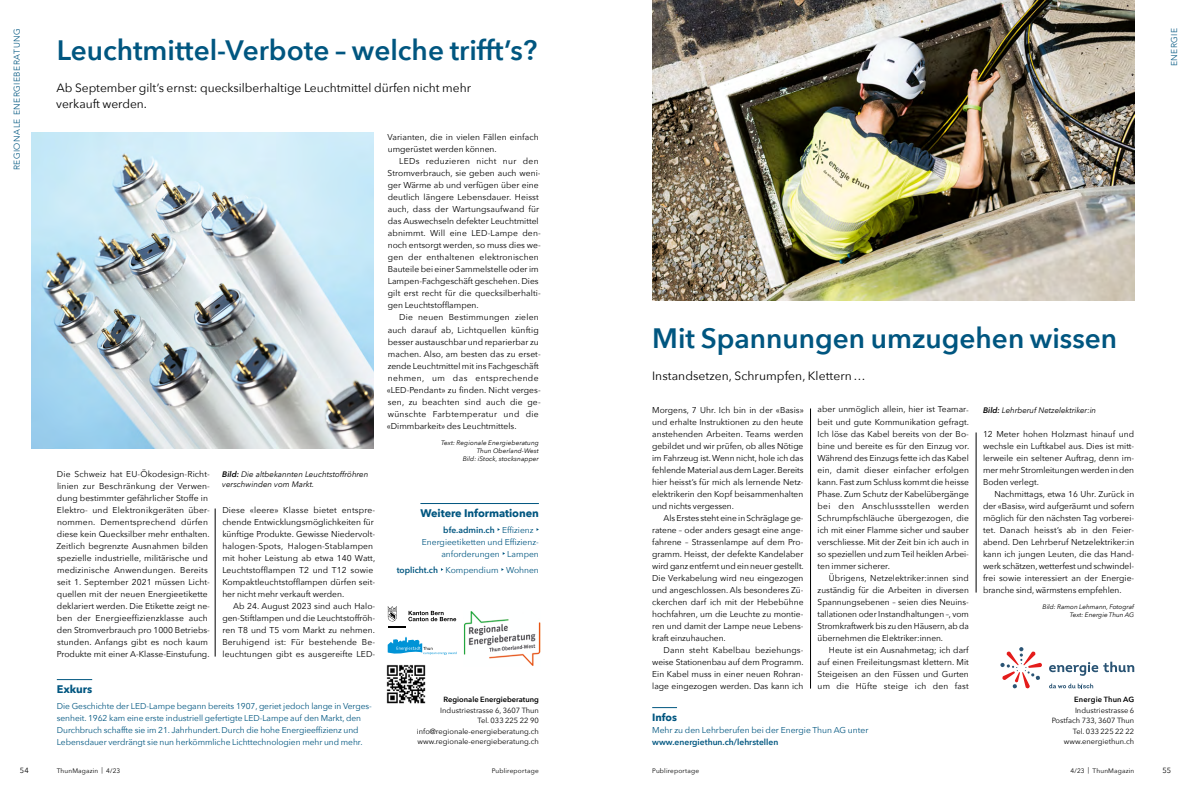
<style>
.page{position:relative;width:1191px;height:794px;background:#fff}
.page>*{position:absolute;margin:0;border:0;box-sizing:border-box;transform-origin:0 0}
.t1{font:600 28px "Avenir Next";color:#005680}
.t2{font:12px/16px "Avenir Next";color:#000}
.t3{font:700 11px "Avenir Next";letter-spacing:-.005em;color:#005680}
.t4{font:700 10.5px "Avenir Next";letter-spacing:-.005em;color:#005680}
.t5{font:8.5px/12px "Avenir Next";letter-spacing:.005em;color:#000;text-align:justify}
.t6{font:8.5px/12px "Avenir Next";letter-spacing:-.005em;color:#005680}
.t7{font:600 8.5px "Avenir Next";color:#005680}
.t8{font:300 8.5px "Avenir";letter-spacing:.06em;color:#005680}
.t9{font:italic 8px/10px "Avenir Next";color:#000}
.t10{font:7.5px/10.5px "Avenir Next";color:#000;text-align:right}
.t11{font:600 7.5px "Avenir Next";color:#000}
.t12{font:600 7.5px "Avenir Next";letter-spacing:.02em;color:#000}
.t13{font:italic 6.5px/8px "Avenir Next";letter-spacing:.01em;color:#000;text-align:right}
.t14{font:6.5px "Avenir Next";letter-spacing:.02em;color:#000}
.s1{font-weight:600}
.s2{font-weight:400}
</style>
<div class="page">
<img style="left:652px;top:0;width:482px;height:300px">
<hr style="left:810px;top:408px;width:1px;height:280px;background:#000">
<hr style="left:976px;top:432px;width:1px;height:160px;background:#000">
<svg style="left:652px;top:707px;width:25px;height:1px"></svg>
<svg style="left:1049px;top:661px;width:85px;height:15px"></svg>
<svg style="left:1049px;top:683px;width:44px;height:5px"></svg>
<svg style="left:1000px;top:647px;width:42px;height:41px"></svg>
<hr style="left:215px;top:508px;width:1px;height:148px;background:#000">
<img style="left:31px;top:132px;width:342px;height:316px">
<svg style="left:388px;top:606px;width:68px;height:21px"></svg>
<img style="left:463px;top:611px;width:77px;height:55px">
<svg style="left:388px;top:636px;width:68px;height:19px"></svg>
<img style="left:386px;top:664px;width:40px;height:40px">
<hr style="left:57px;top:679px;width:35px;height:1px;background:#005680">
<hr style="left:420px;top:503px;width:119px;height:1px;background:#005680">
<p class="t8" style="left:12px;top:170px;width:144px;rotate:-90deg">REGIONALE ENERGIEBERATUNG</p>
<h1 class="t1" style="left:57px;top:27px;width:482px">Leuchtmittel-Verbote – welche trifft’s?</h1>
<h2 class="t2" style="left:56px;top:80px;width:416px">Ab September gilt’s ernst: quecksilberhaltige Leuchtmittel dürfen nicht mehr verkauft werden.</h2>
<p class="t5" style="left:56px;top:467px;width:155px;text-align:left">Die Schweiz hat EU-Ökodesign-Richt&shy;linien zur Beschränkung der Verwen&shy;dung bestimmter gefährlicher Stoffe in Elektro- und Elektronikgeräten über&shy;nommen. Dementsprechend dürfen diese kein Quecksilber mehr enthalten.<br>Zeitlich begrenzte Ausnahmen bilden spezielle industrielle, militärische und medizinische Anwendungen. Bereits seit 1. September 2021 müssen Licht&shy;quellen mit der neuen Energieetikette deklariert werden. Die Etikette zeigt ne&shy;ben der Energieeffizienzklasse auch den Stromverbrauch pro 1000 Betriebs&shy;stunden. Anfangs gibt es noch kaum Produkte mit einer A-Klasse-Einstufung.</p>
<p class="t9" style="left:222px;top:468px;width:148px"><span class="s1">Bild:</span> Die altbekannten Leuchtstoffröhren verschwinden vom Markt.</p>
<p class="t5" style="left:222px;top:503px;width:154px;text-align:left">Diese «leere» Klasse bietet entspre&shy;chende Entwicklungsmöglichkeiten für künftige Produkte. Gewisse Niedervolt&shy;halogen-Spots, Halogen-Stablampen mit hoher Leistung ab etwa 140 Watt, Leuchtstofflampen T2 und T12 sowie Kompaktleuchtstofflampen dürfen seit&shy;her nicht mehr verkauft werden.</p>
<p class="t5" style="left:222px;top:599px;width:154px;text-indent:11px">Ab 24. August 2023 sind auch Halo&shy;gen-Stiftlampen und die Leuchtstoffröh&shy;ren T8 und T5 vom Markt zu nehmen.<br>Beruhigend ist: Für bestehende Be&shy;leuchtungen gibt es ausgereifte LED-</p>
<p class="t3" style="left:57px;top:679px;width:37px">Exkurs</p>
<p class="t6" style="left:57px;top:699px;width:316px">Die Geschichte der LED-Lampe begann bereits 1907, geriet jedoch lange in Verges&shy;senheit. 1962 kam eine erste industriell gefertigte LED-Lampe auf den Markt, den Durchbruch schaffte sie im 21. Jahrhundert. Durch die hohe Energieeffizienz und Lebensdauer verdrängt sie nun herkömmliche Lichttechnologien mehr und mehr.</p>
<p class="t5" style="left:387px;top:131px;width:153px">Varianten, die in vielen Fällen einfach umgerüstet werden können.</p>
<p class="t5" style="left:387px;top:155px;width:155px;text-align:left;text-indent:11px">LEDs reduzieren nicht nur den Stromverbrauch, sie geben auch weni&shy;ger Wärme ab und verfügen über eine deutlich längere Lebensdauer. Heisst auch, dass der Wartungsaufwand für das Auswechseln defekter Leuchtmittel abnimmt. Will eine LED-Lampe den&shy;noch entsorgt werden, so muss dies we&shy;gen der enthaltenen elektronischen Bauteile bei einer Sammelstelle oder im Lampen-Fachgeschäft geschehen. Dies gilt erst recht für die quecksilberhalti&shy;gen Leuchtstofflampen.</p>
<p class="t5" style="left:387px;top:311px;width:156px;text-align:left;text-indent:12px">Die neuen Bestimmungen zielen auch darauf ab, Lichtquellen künftig besser austauschbar und reparierbar zu machen. Also, am besten das zu erset&shy;zende Leuchtmittel mit ins Fachgeschäft nehmen, um das entsprechende «LED-Pendant» zu finden. Nicht verges&shy;sen, zu beachten sind auch die ge&shy;wünschte Farbtemperatur und die «Dimmbarkeit» des Leuchtmittels.</p>
<p class="t13" style="left:441px;top:438px;width:99px">Text: Regionale Energieberatung<br>Thun Oberland-West<br>Bild: iStock, stocksnapper</p>
<p class="t3" style="left:420px;top:503px;width:120px">Weitere Informationen</p>
<p class="t7" style="left:443px;top:522px;width:92px">bfe.admin.ch <span class="s2">Effizienz</span></p>
<p class="t6" style="left:422px;top:535px;width:118px">Energieetiketten und Effizienz-</p>
<p class="t6" style="left:441px;top:547px;width:99px">anforderungen Lampen</p>
<p class="t6" style="left:397px;top:563px;width:144px"><span class="s1">toplicht.ch</span> Kompendium Wohnen</p>
<p class="t11" style="left:443px;top:693px;width:97px">Regionale Energieberatung</p>
<p class="t10" style="left:417px;top:704px;width:123px">Industriestrasse 6, 3607 Thun<br>Tel. 033 225 22 90 info@regionale-energieberatung.ch www.regionale-energieberatung.ch</p>
<p class="t8" style="left:1169px;top:66px;width:40px;rotate:-90deg">ENERGIE</p>
<h1 class="t1" style="left:652px;top:315px;width:466px">Mit Spannungen umzugehen wissen</h1>
<h2 class="t2" style="left:652px;top:368px;width:215px">Instandsetzen, Schrumpfen, Klettern…</h2>
<p class="t5" style="left:652px;top:403px;width:153px;text-align:left">Morgens, 7 Uhr. Ich bin in der «Basis» und erhalte Instruktionen zu den heute anstehenden Arbeiten. Teams werden gebildet und wir prüfen, ob alles Nötige im Fahrzeug ist. Wenn nicht, hole ich das fehlende Material aus dem Lager. Bereits hier heisst’s für mich als lernende Netz&shy;elektrikerin den Kopf beisammenhalten und nichts vergessen.</p>
<p class="t5" style="left:652px;top:511px;width:153px;text-indent:11px">Als Erstes steht eine in Schräglage ge&shy;ratene – oder anders gesagt eine ange&shy;fahrene – Strassenlampe auf dem Pro&shy;gramm. Heisst, der defekte Kandelaber wird ganz entfernt und ein neuer gestellt.<br>Die Verkabelung wird neu eingezogen und angeschlossen. Als besonderes Zü&shy;ckerchen darf ich mit der Hebebühne hochfahren, um die Leuchte zu montie&shy;ren und damit der Lampe neue Lebens&shy;kraft einzuhauchen.</p>
<p class="t5" style="left:652px;top:643px;width:153px;text-indent:11px">Dann steht Kabelbau beziehungs&shy;weise Stationenbau auf dem Programm.<br>Ein Kabel muss in einer neuen Rohran&shy;lage eingezogen werden. Das kann ich</p>
<p class="t5" style="left:817px;top:403px;width:153px">aber unmöglich allein, hier ist Teamar&shy;beit und gute Kommunikation gefragt.<br>Ich löse das Kabel bereits von der Bo&shy;bine und bereite es für den Einzug vor.<br>Während des Einzugs fette ich das Kabel ein, damit dieser einfacher erfolgen kann. Fast zum Schluss kommt die heisse Phase. Zum Schutz der Kabelübergänge bei den Anschlussstellen werden Schrumpfschläuche übergezogen, die ich mit einer Flamme sicher und sauber verschliesse. Mit der Zeit bin ich auch in so speziellen und zum Teil heiklen Arbei&shy;ten immer sicherer.</p>
<p class="t5" style="left:817px;top:571px;width:153px;text-indent:11px">Übrigens, Netzelektriker:innen sind zuständig für die Arbeiten in diversen Spannungsebenen – seien dies Neuins&shy;tallationen oder Instandhaltungen –, vom Stromkraftwerk bis zu den Häusern, ab da übernehmen die Elektriker:innen.</p>
<p class="t5" style="left:817px;top:643px;width:153px;text-indent:11px">Heute ist ein Ausnahmetag; ich darf auf einen Freileitungsmast klettern. Mit Steigeisen an den Füssen und Gurten um die Hüfte steige ich den fast</p>
<p class="t9" style="left:983px;top:404px;width:115px"><span class="s1">Bild:</span> Lehrberuf Netzelektriker:in</p>
<p class="t5" style="left:983px;top:427px;width:153px">12 Meter hohen Holzmast hinauf und wechsle ein Luftkabel aus. Dies ist mitt&shy;lerweile ein seltener Auftrag, denn im&shy;mer mehr Stromleitungen werden in den Boden verlegt.</p>
<p class="t5" style="left:983px;top:487px;width:153px;text-indent:11px">Nachmittags, etwa 16 Uhr. Zurück in der «Basis», wird aufgeräumt und sofern möglich für den nächsten Tag vorberei&shy;tet. Danach heisst’s ab in den Feier&shy;abend. Den Lehrberuf Netzelektriker:in kann ich jungen Leuten, die das Hand&shy;werk schätzen, wetterfest und schwindel&shy;frei sowie interessiert an der Energie&shy;branche sind, wärmstens empfehlen.</p>
<p class="t13" style="left:1042px;top:602px;width:93px">Bild: Ramon Lehmann, Fotograf<br>Text: Energie Thun AG</p>
<p class="t4" style="left:652px;top:708px;width:26px">Infos</p>
<p class="t6" style="left:652px;top:723px;width:218px">Mehr zu den Lehrberufen bei der Energie Thun AG unter</p>
<p class="t7" style="left:652px;top:734px;width:128px">www.energiethun.ch/lehrstellen</p>
<p class="t12" style="left:1074px;top:693px;width:62px">Energie Thun AG</p>
<p class="t10" style="left:1051px;top:704px;width:84px">Industriestrasse 6<br>Postfach 733, 3607 Thun<br>Tel. 033 225 22 22 www.energiethun.ch</p>
<p class="t10" style="left:20px;top:764px;width:10px">54</p>
<p class="t14" style="left:57px;top:765px;width:65px">ThunMagazin | 4/23</p>
<p class="t14" style="left:492px;top:765px;width:49px">Publireportage</p>
<p class="t14" style="left:652px;top:765px;width:49px">Publireportage</p>
<p class="t14" style="left:1070px;top:765px;width:65px">4/23 | ThunMagazin</p>
<p class="t10" style="left:1162px;top:764px;width:10px">55</p>
</div>
